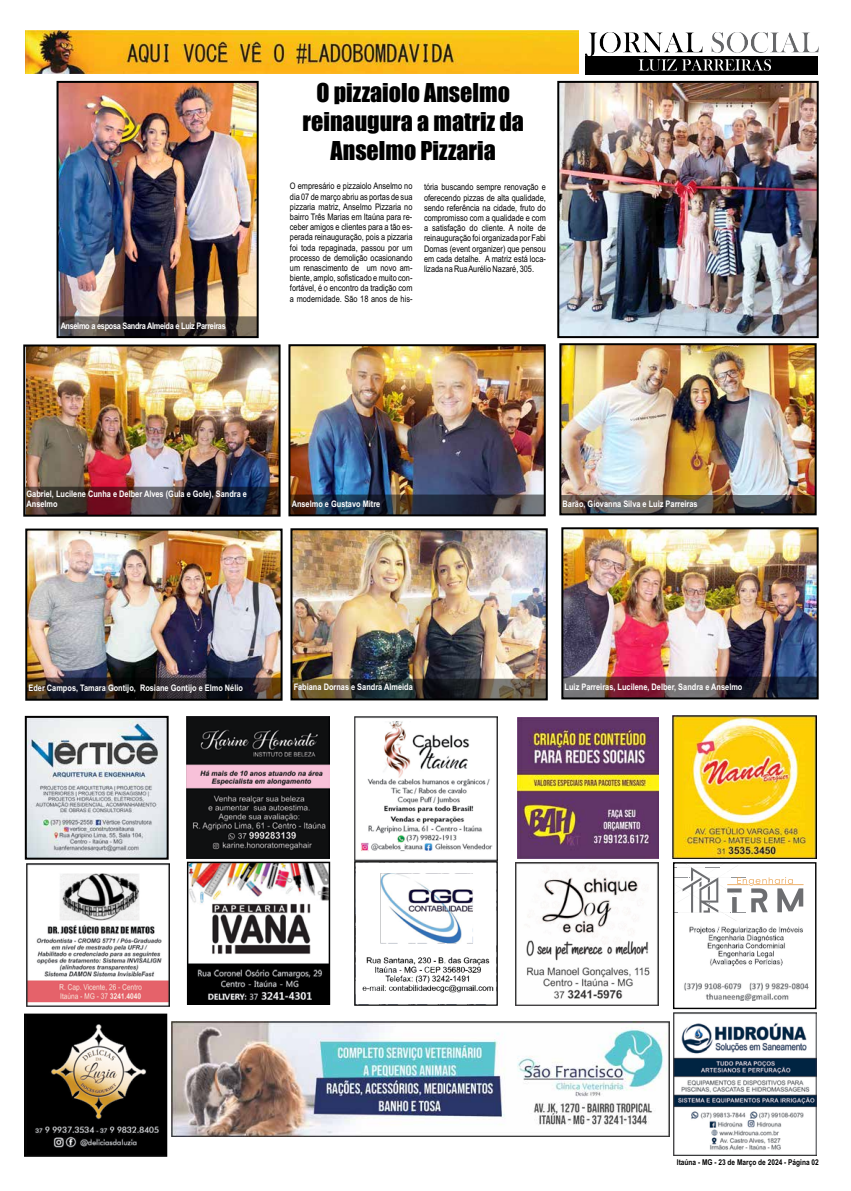
<style>
.page{position:relative;width:851px;height:1191px;background:#fff}
.page>*{position:absolute;margin:0;border:0;box-sizing:border-box;transform-origin:0 0}
.t1{font:24px/29.3px "Impact";color:#000;text-align:center}
.t2{font:9px/10.2px "Arial Narrow";color:#000;text-align:justify}
.t3{font:700 9px/10.3px "Arial Narrow";color:#fff}
.t4{font:700 9px "Arial Narrow";letter-spacing:-.04em;color:#fff}
.t5{font:700 8px "Arial Narrow";color:#000}
</style>
<div class="page">
<img style="left:189px;top:863px;width:139px;height:140px">
<div style="left:187px;top:861px;width:143px;height:144px;border:1px solid #000"></div>
<img style="left:26px;top:1015px;width:139px;height:139px">
<div style="left:24px;top:1013px;width:143px;height:143px;border:1px solid #000"></div>
<img style="left:515px;top:862px;width:143px;height:143px">
<img style="left:672px;top:715px;width:144px;height:143px">
<img style="left:674px;top:921px;width:135px;height:79px">
<svg style="left:674px;top:864px;width:129px;height:57px"></svg>
<div style="left:672px;top:862px;width:144px;height:147px;border:1px solid #000"></div>
<img style="left:26px;top:863px;width:143px;height:143px">
<img style="left:673px;top:1012px;width:143px;height:143px">
<img style="left:171px;top:1021px;width:498px;height:115px">
<img style="left:354px;top:717px;width:143px;height:288px">
<img style="left:187px;top:716px;width:142px;height:142px">
<img style="left:585px;top:32px;width:233px;height:24px">
<div style="left:585px;top:56px;width:233px;height:19px;background:#000"></div>
<svg style="left:638px;top:59px;width:132px;height:12px"></svg>
<img style="left:26px;top:30px;width:552px;height:43px">
<img style="left:517px;top:717px;width:141px;height:141px">
<img style="left:28px;top:719px;width:138px;height:137px">
<div style="left:25px;top:716px;width:144px;height:143px;border:2px solid #000"></div>
<img style="left:26px;top:347px;width:251px;height:140px">
<svg style="left:26px;top:489px;width:251px;height:24px;background:#402c33"></svg>
<div style="left:24px;top:487px;width:255px;height:28px;border:1px solid #000"></div>
<div style="left:23px;top:344px;width:257px;height:172px;border:2px solid #000"></div>
<img style="left:28px;top:531px;width:251px;height:147px">
<svg style="left:28px;top:680px;width:251px;height:17px;background:#231e20"></svg>
<div style="left:26px;top:678px;width:255px;height:21px;border:1px solid #000"></div>
<div style="left:25px;top:528px;width:257px;height:172px;border:2px solid #000"></div>
<img style="left:291px;top:347px;width:251px;height:148px">
<svg style="left:291px;top:497px;width:251px;height:16px;background:#333641"></svg>
<div style="left:289px;top:495px;width:255px;height:20px;border:1px solid #000"></div>
<div style="left:288px;top:344px;width:257px;height:172px;border:2px solid #000"></div>
<img style="left:293px;top:531px;width:251px;height:148px">
<svg style="left:293px;top:681px;width:251px;height:16px;background:#434035"></svg>
<div style="left:291px;top:679px;width:255px;height:20px;border:1px solid #000"></div>
<div style="left:290px;top:528px;width:257px;height:172px;border:2px solid #000"></div>
<img style="left:562px;top:346px;width:251px;height:149px">
<svg style="left:562px;top:497px;width:251px;height:15px;background:#57514e"></svg>
<div style="left:559px;top:343px;width:257px;height:172px;border:2px solid #000"></div>
<img style="left:564px;top:530px;width:251px;height:147px">
<svg style="left:564px;top:679px;width:251px;height:17px;background:#57404c"></svg>
<div style="left:562px;top:677px;width:255px;height:21px;border:1px solid #000"></div>
<div style="left:561px;top:527px;width:257px;height:172px;border:2px solid #000"></div>
<img style="left:60px;top:84px;width:195px;height:232px">
<svg style="left:60px;top:316px;width:195px;height:19px;background:#433b39"></svg>
<div style="left:57px;top:81px;width:201px;height:257px;border:2px solid #000"></div>
<img style="left:560px;top:84px;width:255px;height:251px">
<div style="left:557px;top:81px;width:261px;height:257px;border:2px solid #000"></div>
<p class="t4" style="left:61px;top:319px;width:166px">Anselmo a esposa Sandra Almeida e Luiz Parreiras</p>
<h1 class="t1" style="left:302px;top:77px;width:223px">O pizzaiolo Anselmo reinaugura a matriz da<br>Anselmo Pizzaria</h1>
<p class="t2" style="left:290px;top:181px;width:124px">O empresário e pizzaiolo Anselmo no dia 07 de março abriu as portas de sua pizzaria matriz, Anselmo Pizzaria no bairro Três Marias em Itaúna para re&shy;ceber amigos e clientes para a tão es&shy;perada reinauguração, pois a pizzaria foi toda repaginada, passou por um processo de demolição ocasionando um renascimento de um novo am&shy;biente, amplo, sofisticado e muito con&shy;fortável, é o encontro da tradição com a modernidade. São 18 anos de his-</p>
<p class="t2" style="left:424px;top:182px;width:123px">tória buscando sempre renovação e oferecendo pizzas de alta qualidade, sendo referência na cidade, fruto do compromisso com a qualidade e com a satisfação do cliente. A noite de reinauguração foi organizada por Fabi Dornas (event organizer) que pensou em cada detalhe. A matriz está loca&shy;lizada na Rua Aurélio Nazaré, 305.</p>
<p class="t3" style="left:26px;top:488px;width:222px">Gabriel, Lucilene Cunha e Delber Alves (Gula e Gole), Sandra e<br>Anselmo</p>
<p class="t3" style="left:291px;top:498px;width:90px">Anselmo e Gustavo Mitre</p>
<p class="t3" style="left:562px;top:498px;width:136px">Barão, Giovanna Silva e Luiz Parreiras</p>
<p class="t3" style="left:28px;top:682px;width:216px">Eder Campos, Tamara Gontijo, Rosiane Gontijo e Elmo Nélio</p>
<p class="t3" style="left:293px;top:681px;width:121px">Fabiana Dornas e Sandra Almeida</p>
<p class="t3" style="left:564px;top:681px;width:179px">Luiz Parreiras, Lucilene, Delber, Sandra e Anselmo</p>
<p class="t5" style="left:676px;top:1155px;width:143px">Itaúna - MG - 23 de Março de 2024 - Página 02</p>
</div>
